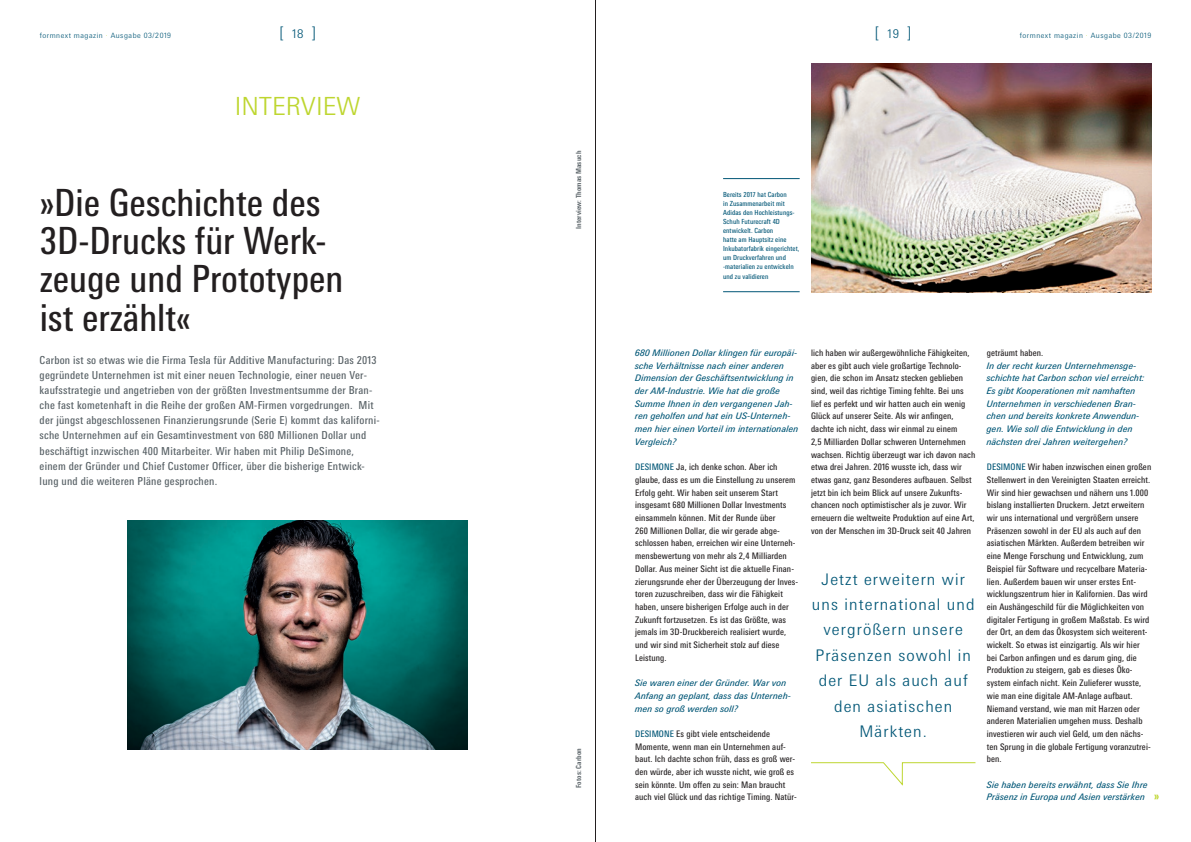
<style>
.page{position:relative;width:1191px;height:842px;background:#fff}
.page>*{position:absolute;margin:0;border:0;box-sizing:border-box;transform-origin:0 0}
.t1{font:condensed 37.5px/38.1px "Messe Univers";color:#231f20}
.t2{font:300 25px "Messe Univers";color:#bed630}
.t3{font:300 16px/25.4px "Messe Univers";letter-spacing:.07em;color:#005676;text-align:center}
.t4{font:700 condensed 12px "Messe Univers";color:#bed630}
.t5{font:condensed 11px/15.1px "Messe Univers";letter-spacing:.02em;color:#576065}
.t6{font:condensed 9px/12.7px "Messe Univers";letter-spacing:.01em;color:#231f20}
.t7{font:italic 9px/12.7px "Messe Univers";letter-spacing:.01em;color:#005676}
.t8{font:300 7.3px "Messe Univers";letter-spacing:.07em;color:#005676}
.t9{font:condensed 7px/9.1px "Messe Univers";letter-spacing:.01em;color:#005676}
.t10{font:700 condensed 7px "Messe Univers";letter-spacing:.01em;color:#576065}
.s1{color:#bed630}
.s2{font-size:12px}
.s3{color:#005676}
</style>
<div class="page">
<img style="left:811px;top:64px;width:340px;height:228px">
<img style="left:128px;top:521px;width:340px;height:229px">
<svg style="left:811px;top:762px;width:165px;height:24px"></svg>
<hr style="left:723px;top:291px;width:76px;height:1px;background:#005676">
<hr style="left:723px;top:178px;width:76px;height:1px;background:#005676">
<hr style="left:595px;top:0;width:1px;height:842px;background:#231f20">
<p class="t8" style="left:40px;top:31px;width:133px">formnext magazin <span class="s1">·</span> Ausgabe 03/2019</p>
<h3 class="t3" style="left:279px;top:20px;width:38px">[<span class="s2">18</span>]</h3>
<h3 class="t3" style="left:875px;top:20px;width:38px">[<span class="s2">19</span>]</h3>
<p class="t8" style="left:1019px;top:31px;width:133px">formnext magazin <span class="s1">·</span> Ausgabe 03/2019</p>
<h2 class="t2" style="left:235px;top:90px;width:127px">INTERVIEW</h2>
<h1 class="t1" style="left:40px;top:183px;width:305px">»Die Geschichte des<br>3D-Drucks für Werk&shy;zeuge und Prototypen ist erzählt«</h1>
<p class="t5" style="left:40px;top:352px;width:342px">Carbon ist so etwas wie die Firma Tesla für Additive Manufacturing: Das 2013 gegründete Unternehmen ist mit einer neuen Technologie, einer neuen Ver&shy;kaufsstrategie und angetrieben von der größten Investmentsumme der Bran&shy;che fast kometenhaft in die Reihe der großen AM-Firmen vorgedrungen. Mit der jüngst abgeschlossenen Finanzierungsrunde (Serie E) kommt das kaliforni&shy;sche Unternehmen auf ein Gesamtinvestment von 680 Millionen Dollar und beschäftigt inzwischen 400 Mitarbeiter. Wir haben mit Philip DeSimone, einem der Gründer und Chief Customer Officer, über die bisherige Entwick&shy;lung und die weiteren Pläne gesprochen.</p>
<p class="t10" style="left:574px;top:229px;width:80px;rotate:-90deg">Interview: Thomas Masuch</p>
<p class="t10" style="left:574px;top:788px;width:41px;rotate:-90deg">Fotos: Carbon</p>
<p class="t9" style="left:723px;top:190px;width:78px">Bereits 2017 hat Carbon<br>in Zusammenarbeit mit<br>Adidas den Hochleistungs-<br>Schuh Futurecraft 4D entwickelt. Carbon<br>hatte am Hauptsitz eine<br>Inkubatorfabrik eingerichtet, um Druckverfahren und -materialien zu entwickeln und zu validieren</p>
<p class="t7" style="left:635px;top:346px;width:165px">680 Millionen Dollar klingen für europäi&shy;sche Verhältnisse nach einer anderen Dimension der Geschäftsentwicklung in der AM-Industrie. Wie hat die große Summe Ihnen in den vergangenen Jah&shy;ren geholfen und hat ein US-Unterneh&shy;men hier einen Vorteil im internationalen Vergleich?</p>
<p class="t6" style="left:635px;top:460px;width:165px"><span class="s3">DESIMONE</span> Ja, ich denke schon. Aber ich glaube, dass es um die Einstellung zu unserem Erfolg geht. Wir haben seit unserem Start insgesamt 680 Millionen Dollar Investments einsammeln können. Mit der Runde über<br>260 Millionen Dollar, die wir gerade abge&shy;schlossen haben, erreichen wir eine Unterneh&shy;mensbewertung von mehr als 2,4 Milliarden Dollar. Aus meiner Sicht ist die aktuelle Finan&shy;zierungsrunde eher der Überzeugung der Inves&shy;toren zuzuschreiben, dass wir die Fähigkeit haben, unsere bisherigen Erfolge auch in der Zukunft fortzusetzen. Es ist das Größte, was jemals im 3D-Druckbereich realisiert wurde, und wir sind mit Sicherheit stolz auf diese Leistung.</p>
<p class="t7" style="left:635px;top:676px;width:157px">Sie waren einer der Gründer. War von<br>Anfang an geplant, dass das Unterneh&shy;men so groß werden soll?</p>
<p class="t6" style="left:635px;top:727px;width:163px"><span class="s3">DESIMONE</span> Es gibt viele entscheidende Momente, wenn man ein Unternehmen auf&shy;baut. Ich dachte schon früh, dass es groß wer&shy;den würde, aber ich wusste nicht, wie groß es sein könnte. Um offen zu sein: Man braucht auch viel Glück und das richtige Timing. Natür-</p>
<p class="t6" style="left:811px;top:346px;width:166px">lich haben wir außergewöhnliche Fähigkeiten, aber es gibt auch viele großartige Technolo&shy;gien, die schon im Ansatz stecken geblieben sind, weil das richtige Timing fehlte. Bei uns lief es perfekt und wir hatten auch ein wenig Glück auf unserer Seite. Als wir anfingen, dachte ich nicht, dass wir einmal zu einem<br>2,5 Milliarden Dollar schweren Unternehmen wachsen. Richtig überzeugt war ich davon nach etwa drei Jahren. 2016 wusste ich, dass wir etwas ganz, ganz Besonderes aufbauen. Selbst jetzt bin ich beim Blick auf unsere Zukunfts&shy;chancen noch optimistischer als je zuvor. Wir erneuern die weltweite Produktion auf eine Art, von der Menschen im 3D-Druck seit 40 Jahren</p>
<h3 class="t3" style="left:812px;top:566px;width:164px">Jetzt erweitern wir uns international und vergrößern unsere<br>Präsenzen sowohl in der EU als auch auf den asiatischen<br>Märkten.</h3>
<p class="t6" style="left:986px;top:346px;width:58px">geträumt haben.</p>
<p class="t7" style="left:986px;top:359px;width:159px">In der recht kurzen Unternehmensge&shy;schichte hat Carbon schon viel erreicht:<br>Es gibt Kooperationen mit namhaften Unternehmen in verschiedenen Bran&shy;chen und bereits konkrete Anwendun&shy;gen. Wie soll die Entwicklung in den nächsten drei Jahren weitergehen?</p>
<p class="t6" style="left:986px;top:460px;width:166px"><span class="s3">DESIMONE</span> Wir haben inzwischen einen großen Stellenwert in den Vereinigten Staaten erreicht.<br>Wir sind hier gewachsen und nähern uns 1.000 bislang installierten Druckern. Jetzt erweitern wir uns international und vergrößern unsere Präsenzen sowohl in der EU als auch auf den asiatischen Märkten. Außerdem betreiben wir eine Menge Forschung und Entwicklung, zum Beispiel für Software und recycelbare Materia&shy;lien. Außerdem bauen wir unser erstes Ent&shy;wicklungszentrum hier in Kalifornien. Das wird ein Aushängeschild für die Möglichkeiten von digitaler Fertigung in großem Maßstab. Es wird der Ort, an dem das Ökosystem sich weiterent&shy;wickelt. So etwas ist einzigartig. Als wir hier bei Carbon anfingen und es darum ging, die Produktion zu steigern, gab es dieses Öko&shy;system einfach nicht. Kein Zulieferer wusste, wie man eine digitale AM-Anlage aufbaut.<br>Niemand verstand, wie man mit Harzen oder anderen Materialien umgehen muss. Deshalb investieren wir auch viel Geld, um den nächs&shy;ten Sprung in die globale Fertigung voranzutrei&shy;ben.</p>
<p class="t7" style="left:986px;top:778px;width:162px">Sie haben bereits erwähnt, dass Sie Ihre<br>Präsenz in Europa und Asien verstärken</p>
<h3 class="t4" style="left:1154px;top:789px;width:7px">»</h3>
</div>
